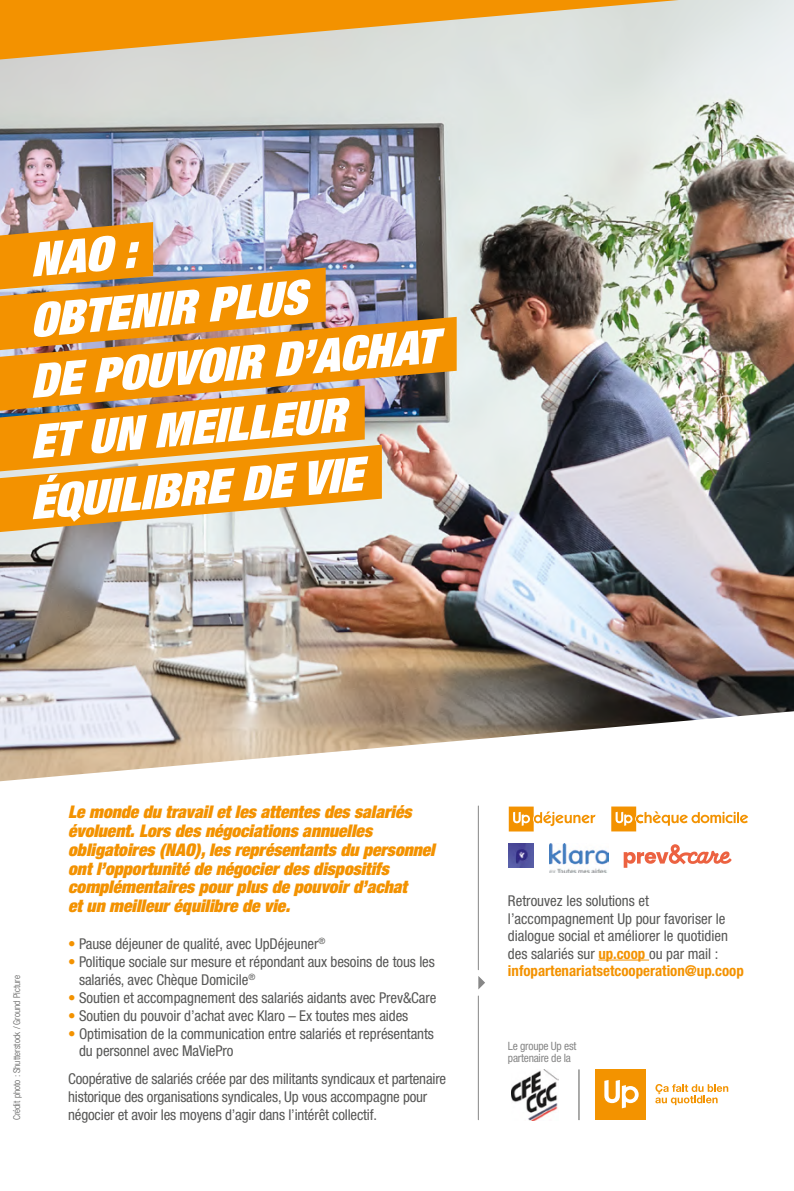
<style>
.page{position:relative;width:794px;height:1191px;background:#fff}
.page>*{position:absolute;margin:0;border:0;box-sizing:border-box;transform-origin:0 0}
.t1{font:italic 900 condensed 46.9px "Helvetica Neue LT Pro";color:#fff}
.t2{font:italic 900 condensed 17.5px/18.7px "Helvetica Neue LT Pro";color:#f39200}
.t3{font:condensed 14.88px/17.5px "Helvetica Neue LT Std";letter-spacing:-.005em;color:#575756}
.t4{font:condensed 11.55px/11.5px "Helvetica Neue LT Pro";letter-spacing:-.02em;color:#878787}
.t5{font:300 condensed 9.45px "Helvetica Neue LT Std";color:#575756}
.s1{color:#f39200}
.s2{font-weight:700;color:#f39200}
</style>
<div class="page">
<img style="left:0;top:0;width:794px;height:781px">
<svg style="left:0;top:0;width:679px;height:59px;background:#e6b76c"></svg>
<img style="left:0;top:190px;width:207px;height:46px">
<img style="left:0;top:236px;width:379px;height:49px">
<img style="left:0;top:285px;width:510px;height:159px">
<svg style="left:0;top:354px;width:418px;height:59px;background:#e0901c"></svg>
<svg style="left:0;top:413px;width:435px;height:153px;background:#e1ab5c"></svg>
<img style="left:549px;top:844px;width:59px;height:28px">
<svg style="left:623px;top:844px;width:108px;height:23px"></svg>
<hr style="left:598px;top:959px;width:51px;height:1px;background:#f39200">
<hr style="left:478px;top:806px;width:1px;height:163px;background:#878787">
<hr style="left:478px;top:996px;width:1px;height:123px;background:#878787">
<svg style="left:478px;top:976px;width:7px;height:13px"></svg>
<hr style="left:578px;top:1069px;width:1px;height:51px;background:#575756">
<div style="left:595px;top:1069px;width:51px;height:51px;background:#f39300"></div>
<svg style="left:655px;top:1084px;width:73px;height:21px"></svg>
<svg style="left:604px;top:1080px;width:34px;height:28px"></svg>
<img style="left:511px;top:1069px;width:48px;height:51px">
<img style="left:509px;top:843px;width:24px;height:24px">
<svg style="left:509px;top:806px;width:86px;height:25px"></svg>
<svg style="left:611px;top:806px;width:137px;height:25px"></svg>
<h1 class="t1" style="left:27px;top:230px;width:107px;rotate:-5deg">NAO :</h1>
<h1 class="t1" style="left:27px;top:291px;width:278px;rotate:-5deg">OBTENIR PLUS</h1>
<h1 class="t1" style="left:27px;top:351px;width:410px;rotate:-5deg">DE POUVOIR D’ACHAT</h1>
<h1 class="t1" style="left:27px;top:412px;width:317px;rotate:-5deg">ET UN MEILLEUR</h1>
<h1 class="t1" style="left:27px;top:473px;width:335px;rotate:-5deg">ÉQUILIBRE DE VIE</h1>
<p class="t5" style="left:12px;top:1120px;width:147px;rotate:-90deg">Crédit photo : Shutterstock / Ground Picture</p>
<p class="t2" style="left:68px;top:802px;width:368px">Le monde du travail et les attentes des salariés évoluent. Lors des négociations annuelles obligatoires (NAO), les représentants du personnel ont l’opportunité de négocier des dispositifs complémentaires pour plus de pouvoir d’achat<br>et un meilleur équilibre de vie.</p>
<p class="t3" style="left:68px;top:934px;width:259px"><span class="s1">•</span> Pause déjeuner de qualité, avec UpDéjeuner<sup>®</sup></p>
<p class="t3" style="left:79px;top:952px;width:357px;text-indent:-11px"><span class="s1">•</span> Politique sociale sur mesure et répondant aux besoins de tous les salariés, avec Chèque Domicile<sup>®</sup></p>
<p class="t3" style="left:68px;top:988px;width:370px"><span class="s1">•</span> Soutien et accompagnement des salariés aidants avec Prev&amp;Care</p>
<p class="t3" style="left:68px;top:1006px;width:341px"><span class="s1">•</span> Soutien du pouvoir d’achat avec Klaro – Ex toutes mes aides</p>
<p class="t3" style="left:79px;top:1024px;width:356px;text-indent:-11px"><span class="s1">•</span> Optimisation de la communication entre salariés et représentants du personnel avec MaViePro</p>
<p class="t3" style="left:68px;top:1070px;width:379px">Coopérative de salariés créée par des militants syndicaux et partenaire historique des organisations syndicales, Up vous accompagne pour</p>
<p class="t3" style="left:68px;top:1106px;width:310px">négocier et avoir les moyens d’agir dans l’intérêt collectif.</p>
<p class="t3" style="left:508px;top:892px;width:237px">Retrouvez les solutions et l’accompagnement Up pour favoriser le dialogue social et améliorer le quotidien des salariés sur <span class="s2">up.coop</span> ou par mail : <span class="s2">infopartenariatsetcooperation@up.coop</span></p>
<p class="t4" style="left:508px;top:1040px;width:70px">Le groupe Up est partenaire de la</p>
</div>
